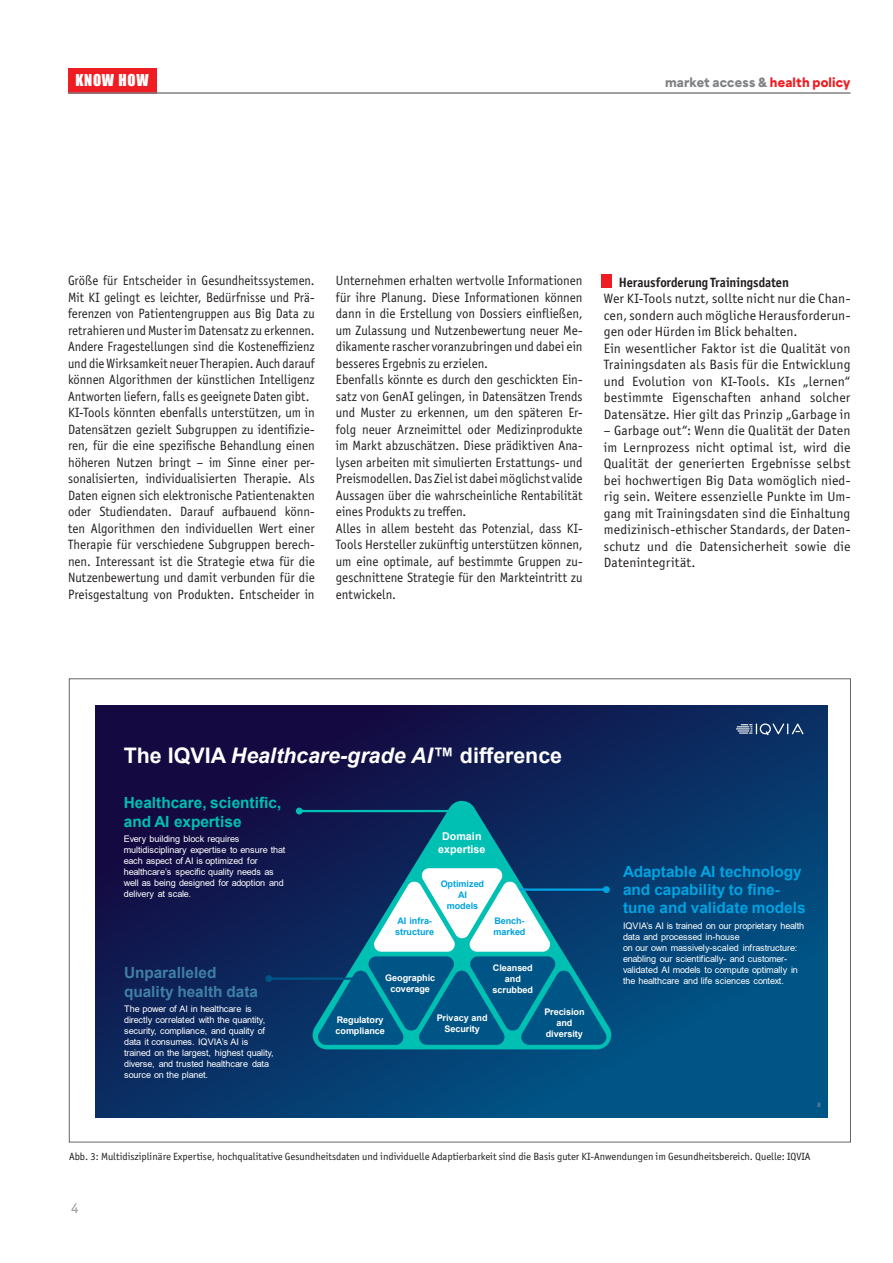
<style>
.page{position:relative;width:893px;height:1263px;background:#fff}
.page>*{position:absolute;margin:0;border:0;box-sizing:border-box;transform-origin:0 0}
.t1{font:700 21.45px "Arial";color:#fff}
.t2{font:700 15.45px/18.3px "Arial";letter-spacing:-.005em;color:#00a3e0}
.t3{font:700 15.45px/18.5px "Arial";letter-spacing:-.005em;color:#00bfb3}
.t4{font:700 15.45px "Arial";color:#4080a5}
.t5{font:15px "Impact";letter-spacing:.05em;color:#fff}
.t6{font:15px "Officina Sans ITC Pro";color:#97999c}
.t7{font:13.5px/16.5px "Officina Sans ITC Pro";letter-spacing:.005em;color:#231f20;text-align:justify;scale:.95 1}
.t8{font:13.5px/16.5px "Officina Sans ITC Pro";letter-spacing:.005em;color:#231f20;text-align:justify}
.t9{font:13.5px/16.5px "Officina Sans ITC Pro";letter-spacing:.005em;color:#231f20;text-align:justify;scale:.93 1}
.t10{font:700 13.5px "Officina Sans ITC Pro";letter-spacing:-.01em;color:#231f20;scale:.95 1}
.t11{font:900 12px "Area Normal";letter-spacing:.015em;color:#808285}
.t12{font:700 10.8px "Arial";letter-spacing:.005em;color:#fff}
.t13{font:700 10.65px "Arial";letter-spacing:.005em;color:#fff}
.t14{font:10.5px "Officina Sans ITC Pro";color:#231f20}
.t15{font:9.15px "Arial";letter-spacing:-.01em;color:#fff}
.t16{font:700 9.15px "Arial";letter-spacing:-.005em;color:#fff}
.t17{font:700 9.15px "Arial";letter-spacing:-.005em;color:#00a3e0}
.t18{font:9px/10.9px "Arial";letter-spacing:-.01em;color:#fff}
.t19{font:700 9px/10.9px "Arial";letter-spacing:-.005em;color:#fff;text-align:center}
.t20{font:700 9px/10.9px "Arial";letter-spacing:-.005em;color:#00a3e0;text-align:center}
.t21{font:6px "Arial";color:#959ca0}
.s1{color:#ee1d23}
.s2{font-style:italic}
</style>
<div class="page">
<div style="left:68px;top:68px;width:88px;height:26px;background:#ee1d23"></div>
<hr style="left:68px;top:92px;width:782px;height:2px;background:#808285">
<svg style="left:95px;top:706px;width:733px;height:412px;background:#0a2e63"></svg>
<svg style="left:312px;top:801px;width:299px;height:248px;background:#09486e"></svg>
<svg style="left:296px;top:808px;width:166px;height:6px"></svg>
<svg style="left:736px;top:723px;width:68px;height:12px"></svg>
<svg style="left:265px;top:868px;width:345px;height:177px"></svg>
<div style="left:602px;top:274px;width:10px;height:14px;background:#ee1d23"></div>
<p class="t5" style="left:75px;top:69px;width:75px">KNOW HOW</p>
<p class="t11" style="left:665px;top:71px;width:187px">market access &amp; <span class="s1">health policy</span></p>
<p class="t9" style="left:68px;top:273px;width:267px">Größe für Entscheider in Gesundheitssystemen.<br>Mit KI gelingt es leichter, Bedürfnisse und Prä&shy;ferenzen von Patientengruppen aus Big Data zu retrahieren und Muster im Datensatz zu erkennen.<br>Andere Fragestellungen sind die Kosteneffizienz und die Wirksamkeit neuer Therapien. Auch darauf können Algorithmen der künstlichen Intelligenz Antworten liefern, falls es geeignete Daten gibt.</p>
<p class="t7" style="left:68px;top:405px;width:261px">KI-Tools könnten ebenfalls unterstützen, um in Datensätzen gezielt Subgruppen zu identifizie&shy;ren, für die eine spezifische Behandlung einen höheren Nutzen bringt – im Sinne einer per&shy;sonalisierten, individualisierten Therapie. Als Daten eignen sich elektronische Patientenakten oder Studiendaten. Darauf aufbauend könn&shy;ten Algorithmen den individuellen Wert einer Therapie für verschiedene Subgruppen berech&shy;nen. Interessant ist die Strategie etwa für die Nutzenbewertung und damit verbunden für die Preisgestaltung von Produkten. Entscheider in</p>
<p class="t7" style="left:336px;top:273px;width:261px">Unternehmen erhalten wertvolle Informationen für ihre Planung. Diese Informationen können dann in die Erstellung von Dossiers einfließen, um Zulassung und Nutzenbewertung neuer Me&shy;dikamente rascher voranzubringen und dabei ein besseres Ergebnis zu erzielen.</p>
<p class="t7" style="left:336px;top:372px;width:261px">Ebenfalls könnte es durch den geschickten Ein&shy;satz von GenAI gelingen, in Datensätzen Trends und Muster zu erkennen, um den späteren Er&shy;folg neuer Arzneimittel oder Medizinprodukte im Markt abzuschätzen. Diese prädiktiven Ana&shy;lysen arbeiten mit simulierten Erstattungs- und Preismodellen. Das Ziel ist dabei möglichst valide Aussagen über die wahrscheinliche Rentabilität eines Produkts zu treffen.</p>
<p class="t7" style="left:336px;top:520px;width:261px">Alles in allem besteht das Potenzial, dass KI-Tools Hersteller zukünftig unterstützen können, um eine optimale, auf bestimmte Gruppen zu&shy;geschnittene Strategie für den Markteintritt zu entwickeln.</p>
<p class="t10" style="left:619px;top:274px;width:180px">Herausforderung Trainingsdaten</p>
<p class="t8" style="left:604px;top:290px;width:248px">Wer KI-Tools nutzt, sollte nicht nur die Chan&shy;cen, sondern auch mögliche Herausforderun&shy;gen oder Hürden im Blick behalten.</p>
<p class="t8" style="left:604px;top:340px;width:248px">Ein wesentlicher Faktor ist die Qualität von Trainingsdaten als Basis für die Entwicklung und Evolution von KI-Tools. KIs „lernen“ bestimmte Eigenschaften anhand solcher Datensätze. Hier gilt das Prinzip „Garbage in</p>
<p class="t8" style="left:604px;top:422px;width:248px">– Garbage out“: Wenn die Qualität der Daten im Lernprozess nicht optimal ist, wird die Qualität der generierten Ergebnisse selbst bei hochwertigen Big Data womöglich nied&shy;rig sein. Weitere essenzielle Punkte im Um&shy;gang mit Trainingsdaten sind die Einhaltung medizinisch-ethischer Standards, der Daten&shy;schutz und die Datensicherheit sowie die Datenintegrität.</p>
<p class="t1" style="left:124px;top:740px;width:440px">The IQVIA <span class="s2">Healthcare-grade AI</span>™ difference</p>
<p class="t3" style="left:124px;top:794px;width:159px">Healthcare, scientific, and AI expertise</p>
<p class="t18" style="left:124px;top:833px;width:117px">Every building block requires</p>
<p class="t15" style="left:124px;top:843px;width:163px">multidisciplinary expertise to ensure that</p>
<p class="t18" style="left:124px;top:855px;width:151px">each aspect of AI is optimized for healthcare’s specific quality needs as</p>
<p class="t15" style="left:124px;top:876px;width:162px">well as being designed for adoption and</p>
<p class="t18" style="left:124px;top:888px;width:69px">delivery at scale.</p>
<p class="t13" style="left:442px;top:829px;width:41px">Domain</p>
<p class="t12" style="left:438px;top:841px;width:49px">expertise</p>
<p class="t2" style="left:623px;top:862px;width:184px">Adaptable AI technology and capability to fine&shy;tune and validate models</p>
<p class="t18" style="left:623px;top:920px;width:183px">IQVIA’s AI is trained on our proprietary health data and processed in-house<br>on our own massively-scaled infrastructure:</p>
<p class="t15" style="left:623px;top:952px;width:166px">enabling our scientifically- and customer-</p>
<p class="t18" style="left:623px;top:964px;width:176px">validated AI models to compute optimally in</p>
<p class="t20" style="left:441px;top:878px;width:45px">Optimized<br>AI</p>
<p class="t17" style="left:447px;top:899px;width:33px">models</p>
<p class="t17" style="left:398px;top:914px;width:36px">AI infra-</p>
<p class="t20" style="left:395px;top:926px;width:41px">structure</p>
<p class="t20" style="left:494px;top:916px;width:32px">Bench-</p>
<p class="t17" style="left:494px;top:926px;width:33px">marked</p>
<p class="t19" style="left:493px;top:963px;width:41px">Cleansed</p>
<p class="t16" style="left:505px;top:972px;width:17px">and</p>
<p class="t19" style="left:493px;top:985px;width:42px">scrubbed</p>
<p class="t4" style="left:124px;top:962px;width:94px">Unparalleled</p>
<p class="t18" style="left:623px;top:975px;width:162px">the healthcare and life sciences context.</p>
<p class="t4" style="left:124px;top:980px;width:135px">quality health data</p>
<p class="t18" style="left:124px;top:1003px;width:143px">The power of AI in healthcare is directly correlated with the quantity, security, compliance, and quality of</p>
<p class="t15" style="left:124px;top:1036px;width:126px">data it consumes. IQVIA’s AI is</p>
<p class="t18" style="left:124px;top:1047px;width:151px">trained on the largest, highest quality, diverse, and trusted healthcare data source on the planet.</p>
<p class="t16" style="left:385px;top:971px;width:52px">Geographic</p>
<p class="t19" style="left:390px;top:983px;width:41px">coverage</p>
<p class="t16" style="left:544px;top:1005px;width:42px">Precision</p>
<p class="t19" style="left:556px;top:1018px;width:17px">and</p>
<p class="t16" style="left:546px;top:1027px;width:39px">diversity</p>
<p class="t19" style="left:437px;top:1013px;width:52px">Privacy and<br>Security</p>
<p class="t19" style="left:337px;top:1014px;width:49px">Regulatory</p>
<p class="t16" style="left:336px;top:1024px;width:51px">compliance</p>
<p class="t21" style="left:818px;top:1101px;width:5px">8</p>
<p class="t14" style="left:69px;top:1150px;width:743px">Abb. 3: Multidisziplinäre Expertise, hochqualitative Gesundheitsdaten und individuelle Adaptierbarkeit sind die Basis guter KI-Anwendungen im Gesundheitsbereich. Quelle: IQVIA</p>
<p class="t6" style="left:71px;top:1199px;width:9px">4</p>
</div>
